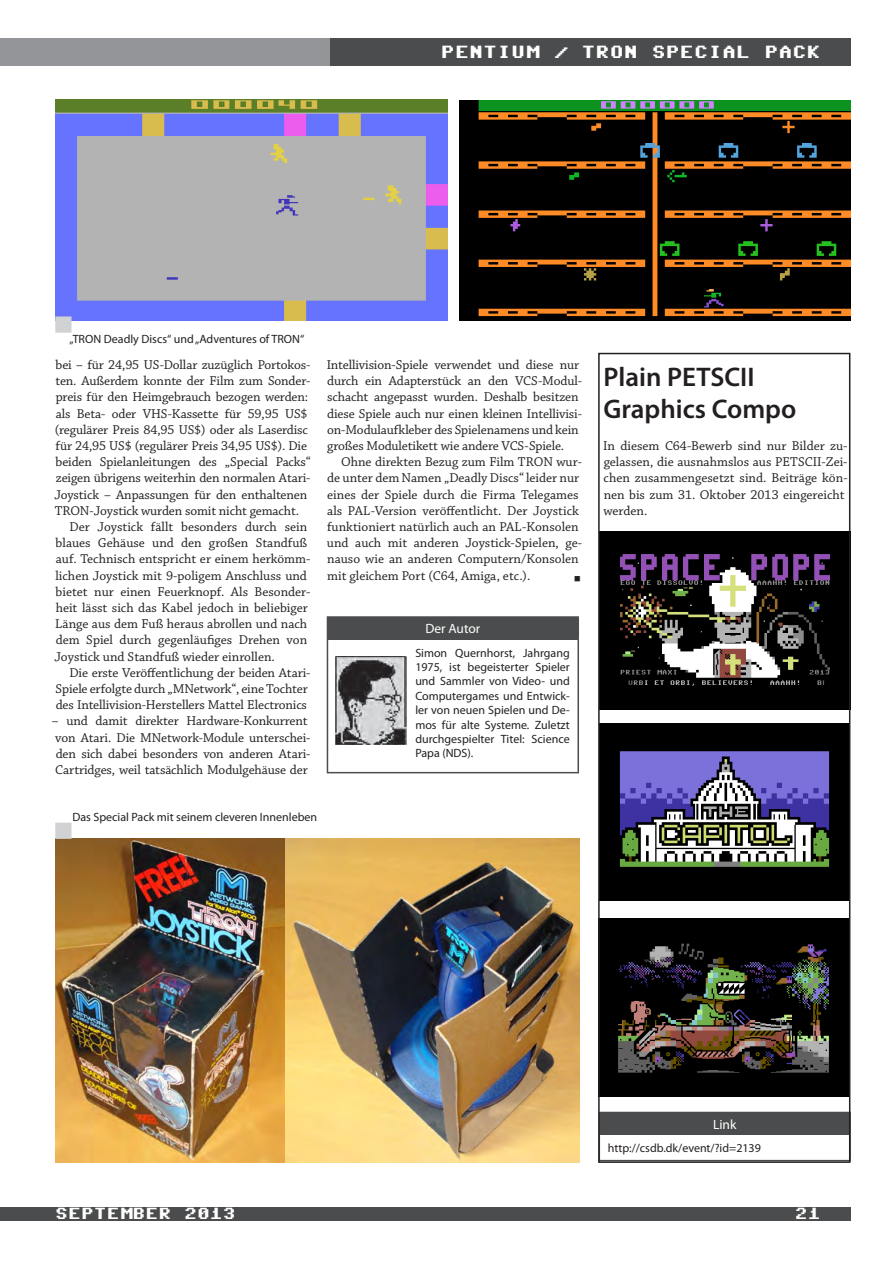
<style>
.page{position:relative;width:893px;height:1263px;background:#fff}
.page>*{position:absolute;margin:0;border:0;box-sizing:border-box;transform-origin:0 0}
.t1{font:600 27px/32.4px "Myriad Pro";color:#231f20}
.t2{font:18px "Commodore 64";color:#fff}
.t3{font:16.5px "Commodore 64";color:#fff}
.t4{font:13.5px/16.2px "Chaparral Pro";letter-spacing:-.005em;color:#231f20}
.t5{font:13.5px "Myriad Pro";color:#fff}
.t6{font:13.5px "Commodore 64";color:#231f20}
.t7{font:12px/14.4px "Myriad Pro";color:#231f20;text-align:justify}
</style>
<div class="page">
<div style="left:0;top:1207px;width:850px;height:13px;background:#4b4c4d"></div>
<div style="left:0;top:38px;width:330px;height:27px;background:#939598"></div>
<div style="left:330px;top:38px;width:520px;height:27px;background:#4b4c4d"></div>
<img style="left:601px;top:531px;width:246px;height:178px">
<img style="left:601px;top:724px;width:246px;height:176px">
<img style="left:601px;top:918px;width:246px;height:178px">
<div style="left:599px;top:1112px;width:251px;height:22px;background:#4b4c4d"></div>
<hr style="left:599px;top:1112px;width:252px;height:1px;background:#4b4c4d">
<hr style="left:849px;top:1113px;width:2px;height:21px;background:#4b4c4d">
<hr style="left:849px;top:1134px;width:2px;height:26px;background:#4b4c4d">
<hr style="left:599px;top:1160px;width:252px;height:1px;background:#4b4c4d">
<div style="left:327px;top:617px;width:251px;height:22px;background:#4b4c4d"></div>
<hr style="left:327px;top:616px;width:252px;height:2px;background:#4b4c4d">
<hr style="left:577px;top:618px;width:2px;height:21px;background:#4b4c4d">
<hr style="left:327px;top:639px;width:1px;height:133px;background:#4b4c4d">
<hr style="left:577px;top:639px;width:2px;height:133px;background:#4b4c4d">
<hr style="left:327px;top:772px;width:252px;height:1px;background:#4b4c4d">
<img style="left:336px;top:656px;width:71px;height:89px">
<img style="left:55px;top:100px;width:392px;height:220px">
<img style="left:460px;top:100px;width:390px;height:220px">
<img style="left:55px;top:839px;width:524px;height:324px">
<div style="left:55px;top:316px;width:16px;height:17px;background:#d1d2d4;border:1px solid #d1d2d4"></div>
<div style="left:55px;top:823px;width:16px;height:16px;background:#d1d2d4;border:1px solid #d1d2d4"></div>
<div style="left:598px;top:353px;width:252px;height:810px;border:2px solid #231f20"></div>
<h2 class="t2" style="left:441px;top:44px;width:381px">PENTIUM / TRON SPECIAL PACK</h2>
<p class="t7" style="left:69px;top:331px;width:236px">„TRON Deadly Discs“ und „Adventures of TRON“</p>
<p class="t4" style="left:56px;top:357px;width:256px">bei – für 24,95 US-Dollar zuzüglich Portokos-</p>
<p class="t4" style="left:55px;top:373px;width:257px">ten. Außerdem konnte der Film zum Sonder-</p>
<p class="t4" style="left:56px;top:390px;width:254px">preis für den Heimgebrauch bezogen werden:</p>
<p class="t4" style="left:56px;top:406px;width:253px">als Beta- oder VHS-Kassette für 59,95 US$</p>
<p class="t4" style="left:55px;top:422px;width:255px">(regulärer Preis 84,95 US$) oder als Laserdisc</p>
<p class="t4" style="left:56px;top:438px;width:253px">für 24,95 US$ (regulärer Preis 34,95 US$). Die</p>
<p class="t4" style="left:56px;top:454px;width:257px">beiden Spielanleitungen des „Special Packs“</p>
<p class="t4" style="left:56px;top:471px;width:256px">zeigen übrigens weiterhin den normalen Atari-</p>
<p class="t4" style="left:54px;top:487px;width:254px">Joystick – Anpassungen für den enthaltenen</p>
<p class="t4" style="left:55px;top:503px;width:246px">TRON-Joystick wurden somit nicht gemacht.</p>
<p class="t4" style="left:69px;top:519px;width:239px">Der Joystick fällt besonders durch sein</p>
<p class="t4" style="left:56px;top:535px;width:253px">blaues Gehäuse und den großen Standfuß</p>
<p class="t4" style="left:56px;top:552px;width:256px">auf. Technisch entspricht er einem herkömm-</p>
<p class="t4" style="left:56px;top:568px;width:253px">lichen Joystick mit 9-poligem Anschluss und</p>
<p class="t4" style="left:56px;top:584px;width:256px">bietet nur einen Feuerknopf. Als Besonder-</p>
<p class="t4" style="left:56px;top:600px;width:254px">heit lässt sich das Kabel jedoch in beliebiger</p>
<p class="t4" style="left:55px;top:616px;width:254px">Länge aus dem Fuß heraus abrollen und nach</p>
<p class="t4" style="left:56px;top:633px;width:253px">dem Spiel durch gegenläufiges Drehen von</p>
<p class="t4" style="left:54px;top:649px;width:222px">Joystick und Standfuß wieder einrollen.</p>
<p class="t4" style="left:69px;top:665px;width:243px">Die erste Veröffentlichung der beiden Atari-</p>
<p class="t4" style="left:56px;top:681px;width:254px">Spiele erfolgte durch „MNetwork“, eine Tochter</p>
<p class="t4" style="left:56px;top:697px;width:253px">des Intellivision-Herstellers Mattel Electronics</p>
<p class="t4" style="left:52px;top:714px;width:260px">– und damit direkter Hardware-Konkurrent von Atari. Die MNetwork-Module unterschei&shy;den sich dabei besonders von anderen Atari-Cartridges, weil tatsächlich Modulgehäuse der</p>
<p class="t7" style="left:72px;top:810px;width:246px">Das Special Pack mit seinem cleveren Innenleben</p>
<p class="t4" style="left:327px;top:357px;width:257px">Intellivision-Spiele verwendet und diese nur durch ein Adapterstück an den VCS-Modul&shy;schacht angepasst wurden. Deshalb besitzen diese Spiele auch nur einen kleinen Intellivisi&shy;on-Modulaufkleber des Spielenamens und kein großes Moduletikett wie andere VCS-Spiele.</p>
<p class="t4" style="left:327px;top:454px;width:256px;text-indent:14px">Ohne direkten Bezug zum Film TRON wur&shy;de unter dem Namen „Deadly Discs“ leider nur eines der Spiele durch die Firma Telegames als PAL-Version veröffentlicht. Der Joystick funktioniert natürlich auch an PAL-Konsolen und auch mit anderen Joystick-Spielen, ge&shy;nauso wie an anderen Computern/Konsolen mit gleichem Port (C64, Amiga, etc.).</p>
<p class="t6" style="left:570px;top:569px;width:12px">¬</p>
<p class="t5" style="left:425px;top:620px;width:56px">Der Autor</p>
<p class="t7" style="left:415px;top:645px;width:156px">Simon Quernhorst, Jahrgang 1975, ist begeisterter Spieler und Sammler von Video- und Computergames und Entwick&shy;ler von neuen Spielen und De&shy;mos für alte Systeme. Zuletzt durchgespielter Titel: Science Papa (NDS).</p>
<h1 class="t1" style="left:603px;top:360px;width:194px">Plain PETSCII<br>Graphics Compo</h1>
<p class="t4" style="left:603px;top:438px;width:246px">In diesem C64-Bewerb sind nur Bilder zu&shy;gelassen, die ausnahmslos aus PETSCII-Zei&shy;chen zusammengesetzt sind. Beiträge kön&shy;nen bis zum 31. Oktober 2013 eingereicht werden.</p>
<p class="t5" style="left:713px;top:1116px;width:25px">Link</p>
<p class="t7" style="left:608px;top:1141px;width:155px">http://csdb.dk/event/?id=2139</p>
<p class="t3" style="left:55px;top:1206px;width:182px">SEPTEMBER 2013</p>
<p class="t3" style="left:795px;top:1206px;width:27px">21</p>
</div>
